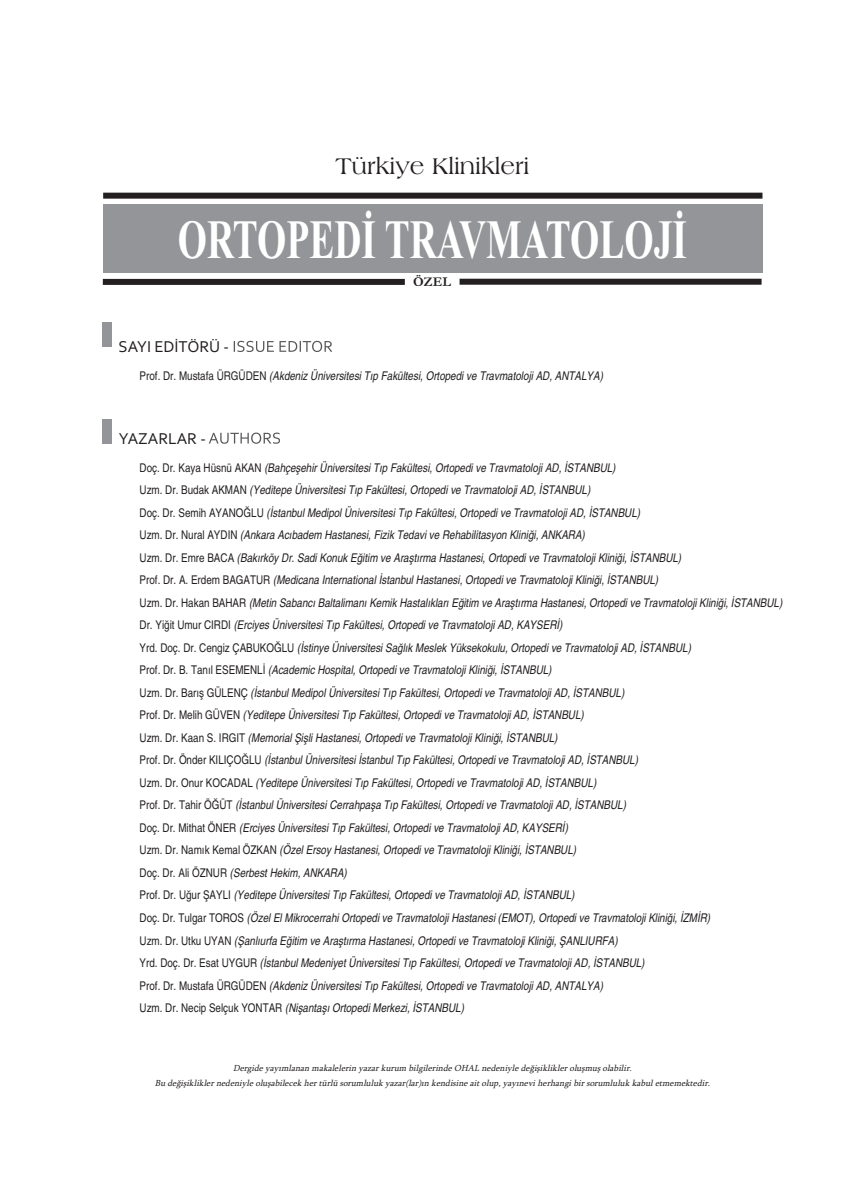
<style>
.page{position:relative;width:865px;height:1197px;background:#fff}
.page>*{position:absolute;margin:0;border:0;box-sizing:border-box;transform-origin:0 0}
.t1{font:700 55.35px "Times New Roman";color:#fff;scale:.68 1}
.t2{font:24px "Americana BT Roman";color:#231f20}
.t3{font:16.5px "Corbel";color:#231f20}
.t4{font:700 13.5px "Garamond";color:#231f20}
.t5{font:italic condensed 12px/22.5px "Helvetica";color:#231f20}
.t6{font:italic 9px/15px "Sylfaen";color:#231f20;text-align:center}
.s1{font-style:normal}
</style>
<div class="page">
<div style="left:103px;top:204px;width:659px;height:68px;background:#939598"></div>
<div style="left:103px;top:193px;width:659px;height:6px;background:#231f20"></div>
<div style="left:103px;top:279px;width:302px;height:6px;background:#231f20"></div>
<div style="left:459px;top:279px;width:302px;height:6px;background:#231f20"></div>
<div style="left:103px;top:322px;width:9px;height:25px;background:#939598"></div>
<div style="left:103px;top:418px;width:9px;height:25px;background:#939598"></div>
<svg style="left:234px;top:341px;width:67px;height:11px"></svg>
<svg style="left:209px;top:432px;width:71px;height:12px"></svg>
<h2 class="t2" style="left:335px;top:152px;width:195px">Türkiye Klinikleri</h2>
<h1 class="t1" style="left:178px;top:207px;width:750px">ORTOPEDİ TRAVMATOLOJİ</h1>
<p class="t4" style="left:413px;top:274px;width:39px">ÖZEL</p>
<h3 class="t3" style="left:119px;top:336px;width:112px">SAYI EDİTÖRÜ -</h3>
<p class="t5" style="left:140px;top:364px;width:465px"><span class="s1">Prof. Dr. Mustafa ÜRGÜDEN</span> (Akdeniz Üniversitesi Tıp Fakültesi, Ortopedi ve Travmatoloji AD, ANTALYA)</p>
<h3 class="t3" style="left:119px;top:428px;width:88px">YAZARLAR -</h3>
<p class="t5" style="left:140px;top:456px;width:644px"><span class="s1">Doç. Dr. Kaya Hüsnü AKAN</span> (Bahçeşehir Üniversitesi Tıp Fakültesi, Ortopedi ve Travmatoloji AD, İSTANBUL)<br><span class="s1">Uzm. Dr. Budak AKMAN</span> (Yeditepe Üniversitesi Tıp Fakültesi, Ortopedi ve Travmatoloji AD, İSTANBUL)<br><span class="s1">Doç. Dr. Semih AYANOĞLU</span> (İstanbul Medipol Üniversitesi Tıp Fakültesi, Ortopedi ve Travmatoloji AD, İSTANBUL)<br><span class="s1">Uzm. Dr. Nural AYDIN</span> (Ankara Acıbadem Hastanesi, Fizik Tedavi ve Rehabilitasyon Kliniği, ANKARA)<br><span class="s1">Uzm. Dr. Emre BACA</span> (Bakırköy Dr. Sadi Konuk Eğitim ve Araştırma Hastanesi, Ortopedi ve Travmatoloji Kliniği, İSTANBUL)<br><span class="s1">Prof. Dr. A. Erdem BAGATUR</span> (Medicana International İstanbul Hastanesi, Ortopedi ve Travmatoloji Kliniği, İSTANBUL)<br><span class="s1">Uzm. Dr. Hakan BAHAR</span> (Metin Sabancı Baltalimanı Kemik Hastalıkları Eğitim ve Araştırma Hastanesi, Ortopedi ve Travmatoloji Kliniği, İSTANBUL)<br><span class="s1">Dr. Yiğit Umur CIRDI</span> (Erciyes Üniversitesi Tıp Fakültesi, Ortopedi ve Travmatoloji AD, KAYSERİ)<br><span class="s1">Yrd. Doç. Dr. Cengiz ÇABUKOĞLU</span> (İstinye Üniversitesi Sağlık Meslek Yüksekokulu, Ortopedi ve Travmatoloji AD, İSTANBUL)<br><span class="s1">Prof. Dr. B. Tanıl ESEMENLİ</span> (Academic Hospital, Ortopedi ve Travmatoloji Kliniği, İSTANBUL)<br><span class="s1">Uzm. Dr. Barış GÜLENÇ</span> (İstanbul Medipol Üniversitesi Tıp Fakültesi, Ortopedi ve Travmatoloji AD, İSTANBUL)<br><span class="s1">Prof. Dr. Melih GÜVEN</span> (Yeditepe Üniversitesi Tıp Fakültesi, Ortopedi ve Travmatoloji AD, İSTANBUL)<br><span class="s1">Uzm. Dr. Kaan S. IRGIT</span> (Memorial Şişli Hastanesi, Ortopedi ve Travmatoloji Kliniği, İSTANBUL)<br><span class="s1">Prof. Dr. Önder KILIÇOĞLU</span> (İstanbul Üniversitesi İstanbul Tıp Fakültesi, Ortopedi ve Travmatoloji AD, İSTANBUL)<br><span class="s1">Uzm. Dr. Onur KOCADAL</span> (Yeditepe Üniversitesi Tıp Fakültesi, Ortopedi ve Travmatoloji AD, İSTANBUL)<br><span class="s1">Prof. Dr. Tahir ÖĞÜT</span> (İstanbul Üniversitesi Cerrahpaşa Tıp Fakültesi, Ortopedi ve Travmatoloji AD, İSTANBUL)<br><span class="s1">Doç. Dr. Mithat ÖNER</span> (Erciyes Üniversitesi Tıp Fakültesi, Ortopedi ve Travmatoloji AD, KAYSERİ)<br><span class="s1">Uzm. Dr. Namık Kemal ÖZKAN</span> (Özel Ersoy Hastanesi, Ortopedi ve Travmatoloji Kliniği, İSTANBUL)<br><span class="s1">Doç. Dr. Ali ÖZNUR</span> (Serbest Hekim, ANKARA)<br><span class="s1">Prof. Dr. Uğur ŞAYLI</span> (Yeditepe Üniversitesi Tıp Fakültesi, Ortopedi ve Travmatoloji AD, İSTANBUL)<br><span class="s1">Doç. Dr. Tulgar TOROS</span> (Özel El Mikrocerrahi Ortopedi ve Travmatoloji Hastanesi (EMOT), Ortopedi ve Travmatoloji Kliniği, İZMİR)<br><span class="s1">Uzm. Dr. Utku UYAN</span> (Şanlıurfa Eğitim ve Araştırma Hastanesi, Ortopedi ve Travmatoloji Kliniği, ŞANLIURFA)<br><span class="s1">Yrd. Doç. Dr. Esat UYGUR</span> (İstanbul Medeniyet Üniversitesi Tıp Fakültesi, Ortopedi ve Travmatoloji AD, İSTANBUL)<br><span class="s1">Prof. Dr. Mustafa ÜRGÜDEN</span> (Akdeniz Üniversitesi Tıp Fakültesi, Ortopedi ve Travmatoloji AD, ANTALYA)<br><span class="s1">Uzm. Dr. Necip Selçuk YONTAR</span> (Nişantaşı Ortopedi Merkezi, İSTANBUL)</p>
<p class="t6" style="left:155px;top:1060px;width:559px">Dergide yayımlanan makalelerin yazar kurum bilgilerinde OHAL nedeniyle değişiklikler oluşmuş olabilir.<br>Bu değişiklikler nedeniyle oluşabilecek her türlü sorumluluk yazar(lar)ın kendisine ait olup, yayınevi herhangi bir sorumluluk kabul etmemektedir.</p>
</div>
